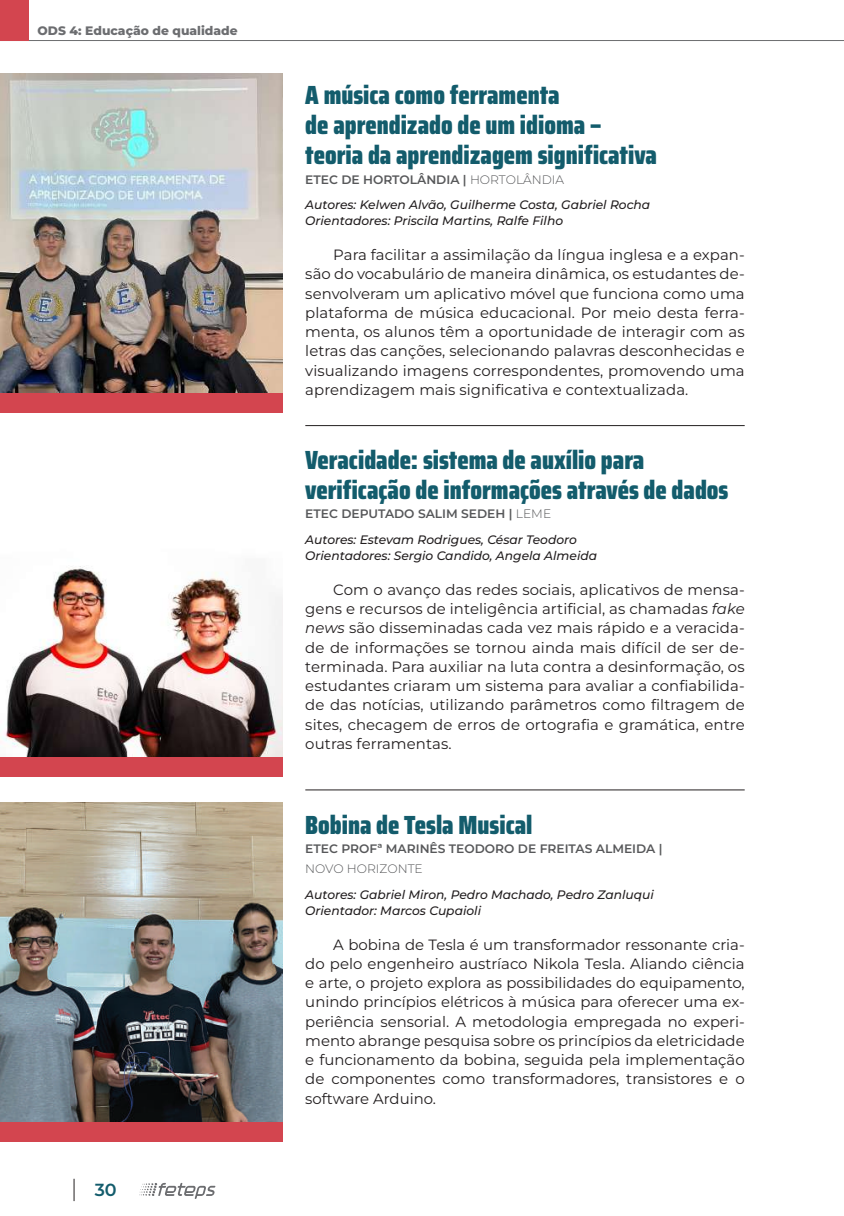
<style>
.page{position:relative;width:844px;height:1216px;background:#fff}
.page>*{position:absolute;margin:0;border:0;box-sizing:border-box;transform-origin:0 0}
.t1{font:900 26.25px/29.8px "Saira Condensed";color:#135c6c}
.t2{font:600 17.5px "Montserrat";color:#135c6c}
.t3{font:14.88px/19.2px "Montserrat";letter-spacing:.005em;color:#231f20;text-align:justify}
.t4{font:italic 500 12.25px/25.7px "Montserrat";color:#231f20}
.t5{font:600 12.25px "Montserrat";color:#57585a}
.t6{font:800 12.25px "Montserrat";color:#6c6d70}
.t7{font:300 12.25px "Montserrat";color:#57585a}
.s1{font-weight:600;font-style:normal;color:#57585a}
.s2{font-weight:300;font-style:normal;color:#57585a}
.s3{font-style:italic}
</style>
<div class="page">
<svg style="left:74px;top:1178px;width:1px;height:22px"></svg>
<svg style="left:139px;top:1182px;width:76px;height:16px"></svg>
<hr style="left:305px;top:425px;width:439px;height:1px;background:#231f20">
<hr style="left:305px;top:789px;width:439px;height:1px;background:#231f20">
<hr style="left:0;top:40px;width:843px;height:1px;background:#6c6d70">
<img style="left:0;top:74px;width:282px;height:319px">
<img style="left:2px;top:566px;width:280px;height:191px">
<img style="left:0;top:802px;width:282px;height:319px">
<div style="left:0;top:393px;width:283px;height:19px;background:#d3454f"></div>
<div style="left:0;top:757px;width:283px;height:19px;background:#d3454f"></div>
<div style="left:0;top:1121px;width:283px;height:20px;background:#d3454f"></div>
<div style="left:0;top:0;width:29px;height:40px;background:#d3454f"></div>
<p class="t6" style="left:37px;top:21px;width:202px">ODS 4: Educação de qualidade</p>
<p class="t2" style="left:95px;top:1177px;width:23px">30</p>
<h1 class="t1" style="left:305px;top:80px;width:353px">A música como ferramenta<br>de aprendizado de um idioma – teoria da aprendizagem significativa</h1>
<p class="t4" style="left:305px;top:166px;width:346px"><span class="s1">ETEC DE HORTOLÂNDIA |</span> <span class="s2">HORTOLÂNDIA<br></span>Autores: Kelwen Alvão, Guilherme Costa, Gabriel Rocha</p>
<p class="t4" style="left:305px;top:207px;width:259px">Orientadores: Priscila Martins, Ralfe Filho</p>
<p class="t3" style="left:305px;top:244px;width:441px;text-indent:28px">Para facilitar a assimilação da língua inglesa e a expan&shy;são do vocabulário de maneira dinâmica, os estudantes de&shy;senvolveram um aplicativo móvel que funciona como uma plataforma de música educacional. Por meio desta ferra&shy;menta, os alunos têm a oportunidade de interagir com as letras das canções, selecionando palavras desconhecidas e visualizando imagens correspondentes, promovendo uma aprendizagem mais significativa e contextualizada.</p>
<h1 class="t1" style="left:305px;top:445px;width:424px">Veracidade: sistema de auxílio para verificação de informações através de dados</h1>
<p class="t4" style="left:305px;top:500px;width:273px"><span class="s1">ETEC DEPUTADO SALIM SEDEH |</span> <span class="s2">LEME<br></span>Autores: Estevam Rodrigues, César Teodoro</p>
<p class="t4" style="left:305px;top:542px;width:293px">Orientadores: Sergio Candido, Angela Almeida</p>
<p class="t3" style="left:305px;top:579px;width:441px;text-indent:28px">Com o avanço das redes sociais, aplicativos de mensa&shy;gens e recursos de inteligência artificial, as chamadas <span class="s3">fake news</span> são disseminadas cada vez mais rápido e a veracida&shy;de de informações se tornou ainda mais difícil de ser de&shy;terminada. Para auxiliar na luta contra a desinformação, os estudantes criaram um sistema para avaliar a confiabilida&shy;de das notícias, utilizando parâmetros como filtragem de sites, checagem de erros de ortografia e gramática, entre outras ferramentas.</p>
<h1 class="t1" style="left:305px;top:809px;width:228px">Bobina de Tesla Musical</h1>
<p class="t5" style="left:305px;top:840px;width:358px">ETEC PROFª MARINÊS TEODORO DE FREITAS ALMEIDA |</p>
<p class="t7" style="left:305px;top:860px;width:119px">NOVO HORIZONTE</p>
<p class="t4" style="left:305px;top:886px;width:350px;line-height:15.8px">Autores: Gabriel Miron, Pedro Machado, Pedro Zanluqui<br>Orientador: Marcos Cupaioli</p>
<p class="t3" style="left:305px;top:934px;width:441px;text-indent:28px">A bobina de Tesla é um transformador ressonante cria&shy;do pelo engenheiro austríaco Nikola Tesla. Aliando ciência e arte, o projeto explora as possibilidades do equipamento, unindo princípios elétricos à música para oferecer uma ex&shy;periência sensorial. A metodologia empregada no experi&shy;mento abrange pesquisa sobre os princípios da eletricidade e funcionamento da bobina, seguida pela implementação de componentes como transformadores, transistores e o software Arduino.</p>
</div>
